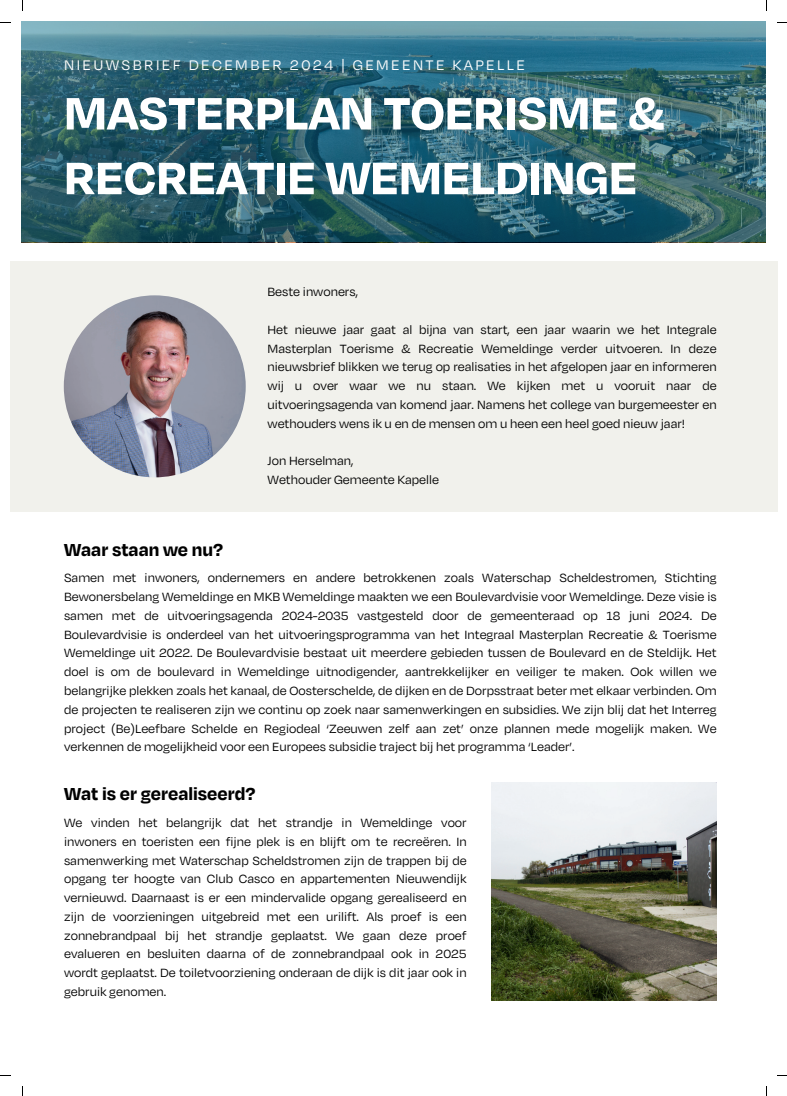
<style>
.page{position:relative;width:787px;height:1096px;background:#fff}
.page>*{position:absolute;margin:0;border:0;box-sizing:border-box;transform-origin:0 0}
.t1{font:700 52.38px/64.8px "Degular";color:#fff}
.t2{font:700 20px "Degular";color:#000}
.t3{font:16px "Degular";letter-spacing:.15em;color:#fff}
.t4{font:13.75px/18.8px "Degular";color:#000;text-align:justify}
</style>
<div class="page">
<svg style="left:22px;top:22px;width:744px;height:220px;background:#2f6574"></svg>
<div style="left:10px;top:261px;width:767px;height:250px;background:#f1f1ec"></div>
<img style="left:64px;top:295px;width:182px;height:182px;border-radius:50%">
<img style="left:492px;top:782px;width:225px;height:218px">
<p class="t3" style="left:64px;top:56px;width:462px">NIEUWSBRIEF DECEMBER 2024 | GEMEENTE KAPELLE</p>
<h1 class="t1" style="left:64px;top:78px;width:602px">MASTERPLAN TOERISME &amp;<br>RECREATIE WEMELDINGE</h1>
<p class="t4" style="left:268px;top:282px;width:92px">Beste inwoners,</p>
<p class="t4" style="left:268px;top:319px;width:451px">Het nieuwe jaar gaat al bijna van start, een jaar waarin we het Integrale Masterplan Toerisme &amp; Recreatie Wemeldinge verder uitvoeren. In deze nieuwsbrief blikken we terug op realisaties in het afgelopen jaar en informeren wij u over waar we nu staan. We kijken met u vooruit naar de uitvoeringsagenda van komend jaar. Namens het college van burgemeester en wethouders wens ik u en de mensen om u heen een heel goed nieuw jaar!</p>
<p class="t4" style="left:268px;top:451px;width:173px">Jon Herselman,<br>Wethouder Gemeente Kapelle</p>
<h2 class="t2" style="left:64px;top:537px;width:160px">Waar staan we nu?</h2>
<p class="t4" style="left:64px;top:568px;width:654px">Samen met inwoners, ondernemers en andere betrokkenen zoals Waterschap Scheldestromen, Stichting Bewonersbelang Wemeldinge en MKB Wemeldinge maakten we een Boulevardvisie voor Wemeldinge. Deze visie is samen met de uitvoeringsagenda 2024-2035 vastgesteld door de gemeenteraad op 18 juni 2024. De Boulevardvisie is onderdeel van het uitvoeringsprogramma van het Integraal Masterplan Recreatie &amp; Toerisme Wemeldinge uit 2022. De Boulevardvisie bestaat uit meerdere gebieden tussen de Boulevard en de Steldijk. Het doel is om de boulevard in Wemeldinge uitnodigender, aantrekkelijker en veiliger te maken. Ook willen we belangrijke plekken zoals het kanaal, de Oosterschelde, de dijken en de Dorpsstraat beter met elkaar verbinden. Om de projecten te realiseren zijn we continu op zoek naar samenwerkingen en subsidies. We zijn blij dat het Interreg project (Be)Leefbare Schelde en Regiodeal ‘Zeeuwen zelf aan zet’ onze plannen mede mogelijk maken. We verkennen de mogelijkheid voor een Europees subsidie traject bij het programma ‘Leader’.</p>
<h2 class="t2" style="left:64px;top:781px;width:193px">Wat is er gerealiseerd?</h2>
<p class="t4" style="left:64px;top:812px;width:404px">We vinden het belangrijk dat het strandje in Wemeldinge voor inwoners en toeristen een fijne plek is en blijft om te recreëren. In samenwerking met Waterschap Scheldstromen zijn de trappen bij de opgang ter hoogte van Club Casco en appartementen Nieuwendijk vernieuwd. Daarnaast is er een mindervalide opgang gerealiseerd en zijn de voorzieningen uitgebreid met een urilift. Als proef is een zonnebrandpaal bij het strandje geplaatst. We gaan deze proef evalueren en besluiten daarna of de zonnebrandpaal ook in 2025 wordt geplaatst. De toiletvoorziening onderaan de dijk is dit jaar ook in gebruik genomen.</p>
</div>
